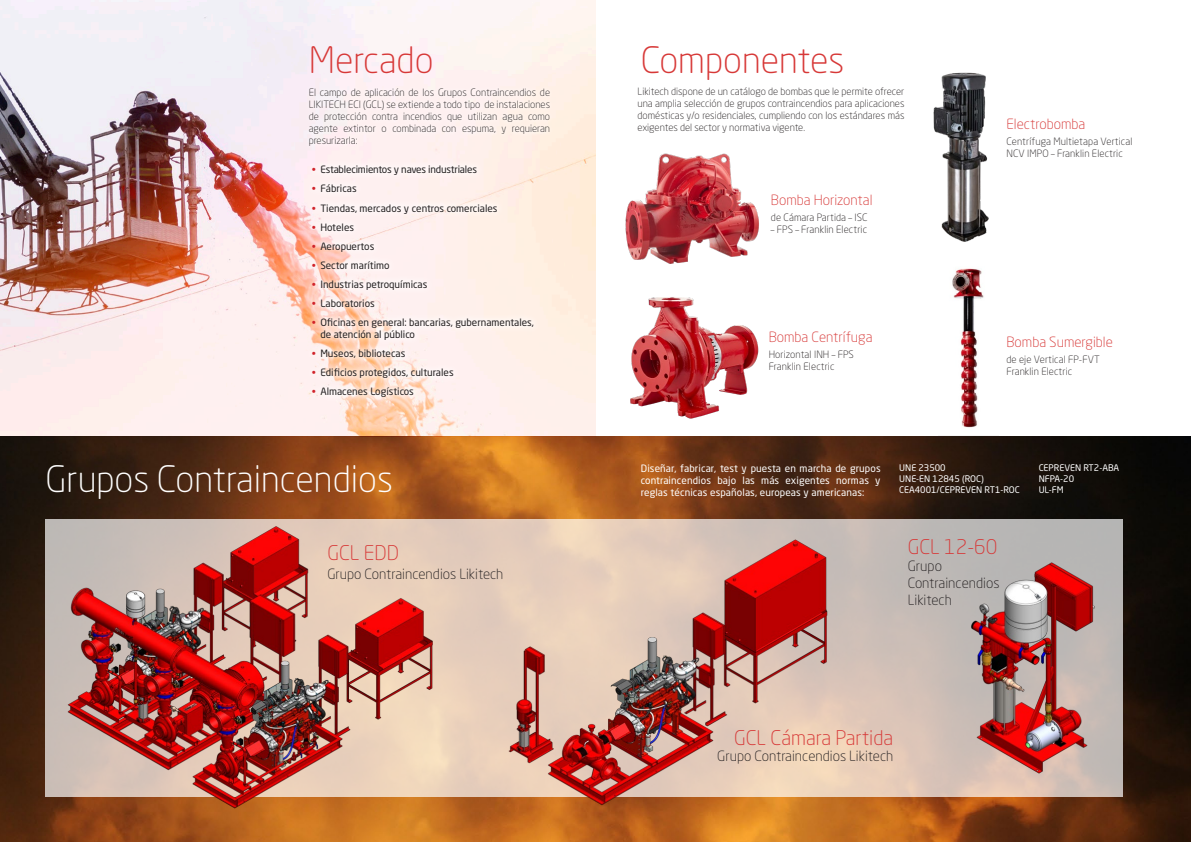
<style>
.page{position:relative;width:1191px;height:842px;background:#fff}
.page>*{position:absolute;margin:0;border:0;box-sizing:border-box;transform-origin:0 0}
.t1{font:300 36px "Neo Sans W1 G";color:#fff}
.t2{font:300 36px "Neo Sans W1 G";color:#d73837}
.t3{font:300 20px "Neo Sans W1 G";color:#d73837}
.t4{font:300 14px/16.8px "Neo Sans W1 G";color:#231f20}
.t5{font:300 14px "Neo Sans W1 G";color:#d73837}
.t6{font:300 10px/12px "Neo Sans W1 G";letter-spacing:.01em;color:#231f20;text-align:justify}
.t7{font:10px/12px "Neo Sans W1 G";color:#231f20}
.t8{font:10px/12px "Neo Sans W1 G";letter-spacing:.01em;color:#fff;text-align:justify}
.t9{font:10px "Neo Sans W1 G";letter-spacing:-.02em;color:#231f20}
.t10{font:9px/10.8px "Neo Sans W1 G";color:#fff}
.s1{font-weight:300;color:#d1232a}
</style>
<div class="page">
<img style="left:844px;top:436px;width:347px;height:406px">
<img style="left:0;top:0;width:595px;height:423px">
<div style="left:304px;top:84px;width:250px;height:67px;background:#fef1f1"></div>
<div style="left:305px;top:158px;width:236px;height:247px;background:#fff;opacity:.75"></div>
<img style="left:952px;top:268px;width:32px;height:160px">
<img style="left:933px;top:73px;width:55px;height:168px">
<img style="left:625px;top:153px;width:134px;height:111px">
<img style="left:630px;top:297px;width:129px;height:122px">
<svg style="left:844px;top:519px;width:278px;height:278px"></svg>
<img style="left:465px;top:423px;width:379px;height:419px">
<img style="left:0;top:356px;width:465px;height:486px">
<img style="left:937px;top:514px;width:210px;height:276px">
<p class="t2" style="left:309px;top:38px;width:126px">Mercado</p>
<p class="t2" style="left:641px;top:38px;width:205px">Componentes</p>
<p class="t6" style="left:637px;top:86px;width:268px">Likitech dispone de un catálogo de bombas que le permite ofrecer una amplia selección de grupos contraincendios para aplicaciones domésticas y/o residenciales, cumpliendo con los estándares más exigentes del sector y normativa vigente.</p>
<p class="t6" style="left:309px;top:86px;width:243px">El campo de aplicación de los Grupos Contraincendios de LIKITECH ECI (GCL) se extiende a todo tipo de instalaciones de protección contra incendios que utilizan agua como agente extintor o combinada con espuma, y requieran presurizarla:</p>
<p class="t9" style="left:312px;top:164px;width:167px"><span class="s1">•</span> Establecimientos y naves industriales</p>
<p class="t7" style="left:312px;top:183px;width:46px"><span class="s1">•</span> Fábricas</p>
<p class="t7" style="left:312px;top:202px;width:187px"><span class="s1">•</span> Tiendas, mercados y centros comerciales</p>
<p class="t7" style="left:312px;top:221px;width:44px"><span class="s1">•</span> Hoteles</p>
<p class="t7" style="left:312px;top:240px;width:64px"><span class="s1">•</span> Aeropuertos</p>
<p class="t7" style="left:312px;top:259px;width:79px"><span class="s1">•</span> Sector marítimo</p>
<p class="t7" style="left:312px;top:278px;width:117px"><span class="s1">•</span> Industrias petroquímicas</p>
<p class="t7" style="left:312px;top:297px;width:64px"><span class="s1">•</span> Laboratorios</p>
<p class="t7" style="left:320px;top:316px;width:215px;text-indent:-9px"><span class="s1">•</span> Oficinas en general: bancarias, gubernamentales, de atención al público</p>
<p class="t7" style="left:312px;top:347px;width:95px"><span class="s1">•</span> Museos, bibliotecas</p>
<p class="t7" style="left:312px;top:366px;width:143px"><span class="s1">•</span> Edificios protegidos, culturales</p>
<p class="t7" style="left:312px;top:385px;width:104px"><span class="s1">•</span> Almacenes Logísticos</p>
<p class="t5" style="left:771px;top:192px;width:103px">Bomba Horizontal</p>
<p class="t6" style="left:771px;top:212px;width:98px">de Cámara Partida – ISC</p>
<p class="t6" style="left:771px;top:224px;width:98px">– FPS – Franklin Electric</p>
<p class="t5" style="left:768px;top:329px;width:105px">Bomba Centrífuga</p>
<p class="t6" style="left:768px;top:348px;width:87px">Horizontal INH – FPS</p>
<p class="t6" style="left:768px;top:360px;width:67px">Franklin Electric</p>
<p class="t5" style="left:1006px;top:115px;width:80px">Electrobomba</p>
<p class="t6" style="left:1006px;top:135px;width:127px">Centrífuga Multietapa Vertical</p>
<p class="t6" style="left:1006px;top:147px;width:118px">NCV IMPO – Franklin Electric</p>
<p class="t5" style="left:1006px;top:333px;width:108px">Bomba Sumergible</p>
<p class="t6" style="left:1006px;top:353px;width:95px">de eje Vertical FP-FVT</p>
<p class="t6" style="left:1006px;top:365px;width:67px">Franklin Electric</p>
<p class="t1" style="left:45px;top:456px;width:349px">Grupos Contraincendios</p>
<p class="t3" style="left:327px;top:540px;width:73px">GCL EDD</p>
<p class="t4" style="left:327px;top:566px;width:177px">Grupo Contraincendios Likitech</p>
<p class="t8" style="left:641px;top:462px;width:241px">Diseñar, fabricar, test y puesta en marcha de grupos contraincendios bajo las más exigentes normas y reglas técnicas españolas, europeas y americanas:</p>
<p class="t10" style="left:899px;top:462px;width:48px">UNE 23500</p>
<p class="t10" style="left:899px;top:473px;width:86px">UNE-EN 12845 (ROC)</p>
<p class="t10" style="left:899px;top:484px;width:122px">CEA4001/CEPREVEN RT1-ROC</p>
<p class="t3" style="left:907px;top:534px;width:91px">GCL 12-60</p>
<p class="t4" style="left:907px;top:557px;width:93px">Grupo<br>Contraincendios<br>Likitech</p>
<p class="t10" style="left:1038px;top:462px;width:82px">CEPREVEN RT2-ABA<br>NFPA-20</p>
<p class="t10" style="left:1038px;top:484px;width:27px">UL-FM</p>
<p class="t3" style="left:734px;top:725px;width:161px">GCL Cámara Partida</p>
<p class="t4" style="left:717px;top:748px;width:177px">Grupo Contraincendios Likitech</p>
</div>
